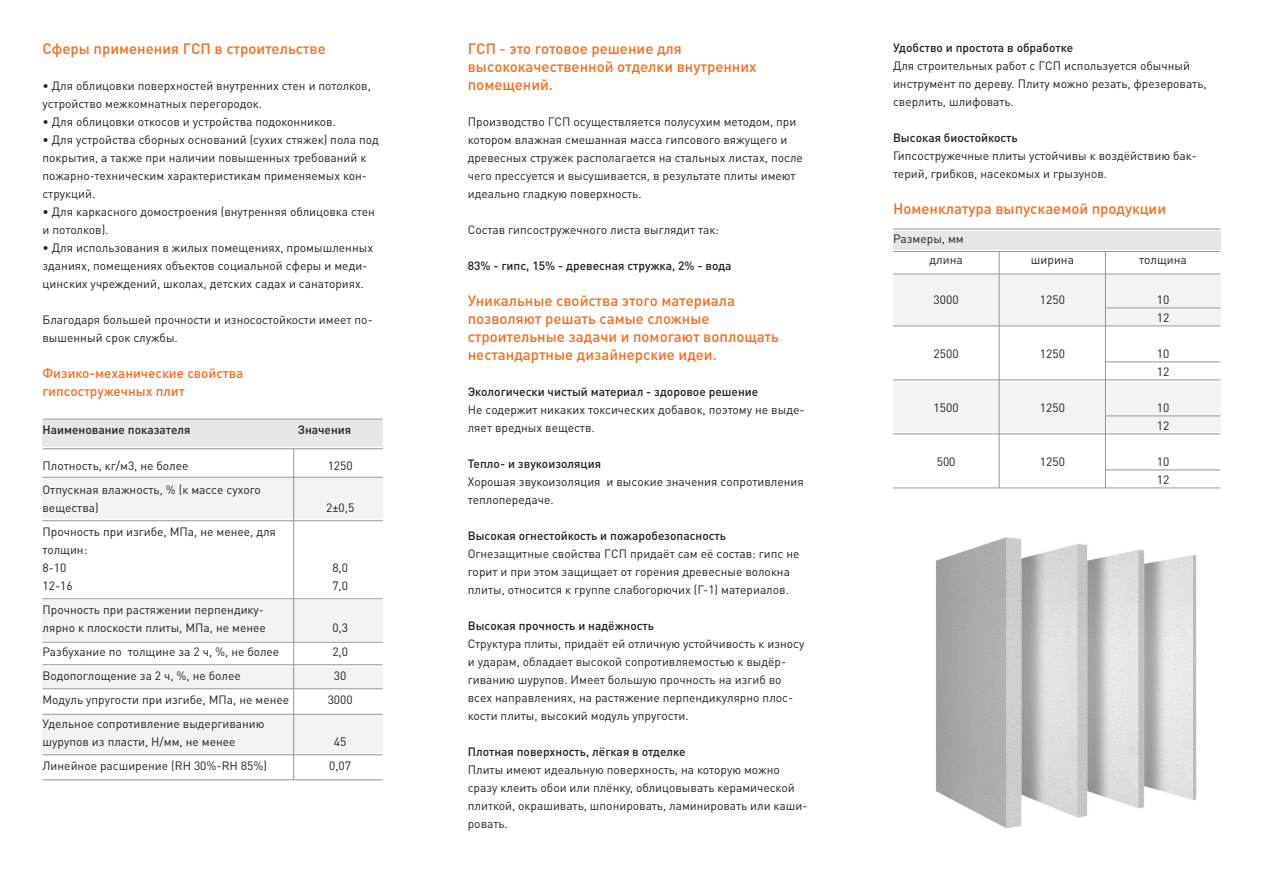
<style>
.page{position:relative;width:1263px;height:893px;background:#fff}
.page>*{position:absolute;margin:0;border:0;box-sizing:border-box;transform-origin:0 0}
.t1{font:500 15px/18px "DIN Pro";color:#f36e21}
.t2{font:500 13.5px/18px "DIN Pro";color:#f36e21}
.t3{font:12px/18px "DIN Pro";color:#231f20}
.t4{font:500 12px "DIN Pro";color:#231f20}
</style>
<div class="page">
<div style="left:893px;top:231px;width:327px;height:18px;background:#e6e7e9"></div>
<div style="left:893px;top:275px;width:327px;height:50px;background:#f2f3f4"></div>
<div style="left:893px;top:383px;width:327px;height:49px;background:#f2f3f4"></div>
<div style="left:43px;top:421px;width:340px;height:26px;background:#e6e7e9"></div>
<div style="left:43px;top:479px;width:340px;height:40px;background:#f2f3f4"></div>
<div style="left:43px;top:600px;width:340px;height:40px;background:#f2f3f4"></div>
<div style="left:43px;top:667px;width:340px;height:20px;background:#f2f3f4"></div>
<div style="left:43px;top:715px;width:340px;height:38px;background:#f2f3f4"></div>
<hr style="left:893px;top:251px;width:327px;height:1px;background:#939598">
<hr style="left:1106px;top:308px;width:114px;height:1px;background:#939598">
<hr style="left:1106px;top:362px;width:114px;height:1px;background:#939598">
<hr style="left:1106px;top:416px;width:114px;height:1px;background:#939598">
<hr style="left:1106px;top:470px;width:114px;height:1px;background:#939598">
<hr style="left:893px;top:326px;width:327px;height:1px;background:#939598">
<hr style="left:893px;top:380px;width:327px;height:1px;background:#939598">
<hr style="left:893px;top:434px;width:327px;height:1px;background:#939598">
<hr style="left:893px;top:488px;width:327px;height:1px;background:#939598">
<hr style="left:893px;top:229px;width:327px;height:1px;background:#939598">
<hr style="left:893px;top:274px;width:327px;height:1px;background:#939598">
<img style="left:936px;top:537px;width:261px;height:292px">
<hr style="left:43px;top:448px;width:340px;height:1px;background:#939598">
<hr style="left:43px;top:419px;width:340px;height:1px;background:#939598">
<hr style="left:43px;top:779px;width:340px;height:1px;background:#939598">
<hr style="left:43px;top:477px;width:340px;height:1px;background:#939598">
<hr style="left:43px;top:520px;width:340px;height:1px;background:#939598">
<hr style="left:43px;top:598px;width:340px;height:1px;background:#939598">
<hr style="left:43px;top:642px;width:340px;height:1px;background:#939598">
<hr style="left:43px;top:664px;width:340px;height:1px;background:#939598">
<hr style="left:43px;top:688px;width:340px;height:1px;background:#939598">
<hr style="left:43px;top:714px;width:340px;height:1px;background:#939598">
<hr style="left:43px;top:754px;width:340px;height:1px;background:#939598">
<hr style="left:293px;top:448px;width:1px;height:332px;background:#939598">
<hr style="left:1105px;top:252px;width:1px;height:236px;background:#939598">
<hr style="left:999px;top:252px;width:1px;height:236px;background:#939598">
<p class="t1" style="left:43px;top:41px;width:285px">Сферы применения ГСП в строительстве</p>
<p class="t3" style="left:43px;top:78px;width:330px">• Для облицовки поверхностей внутренних стен и потолков, устройство межкомнатных перегородок.</p>
<p class="t3" style="left:43px;top:114px;width:295px">• Для облицовки откосов и устройства подоконников.</p>
<p class="t3" style="left:43px;top:132px;width:338px">• Для устройства сборных оснований (сухих стяжек) пола под покрытия, а также при наличии повышенных требований к пожарно-техническим характеристикам применяемых кон&shy;струкций.</p>
<p class="t3" style="left:43px;top:204px;width:334px">• Для каркасного домостроения (внутренняя облицовка стен и потолков).</p>
<p class="t3" style="left:43px;top:240px;width:332px">• Для использования в жилых помещениях, промышленных зданиях, помещениях объектов социальной сферы и меди&shy;цинских учреждений, школах, детских садах и санаториях.</p>
<p class="t3" style="left:43px;top:312px;width:332px">Благодаря большей прочности и износостойкости имеет по&shy;вышенный срок службы.</p>
<p class="t2" style="left:43px;top:366px;width:202px">Физико-механические свойства гипсостружечных плит</p>
<p class="t4" style="left:43px;top:426px;width:150px">Наименование показателя</p>
<p class="t3" style="left:43px;top:455px;width:220px;line-height:24px">Плотность, кг/м3, не более<br>Отпускная влажность, % (к массе сухого</p>
<p class="t3" style="left:43px;top:497px;width:235px;line-height:24px">вещества)<br>Прочность при изгибе, МПа, не менее, для</p>
<p class="t3" style="left:43px;top:542px;width:46px">толщин:<br>8-10<br>12-16</p>
<p class="t3" style="left:43px;top:602px;width:225px">Прочность при растяжении перпендику&shy;лярно к плоскости плиты, МПа, не менее</p>
<p class="t3" style="left:43px;top:641px;width:248px;line-height:24px">Разбухание по толщине за 2 ч, %, не более Водопоглощение за 2 ч, %, не более<br>Модуль упругости при изгибе, МПа, не менее Удельное сопротивление выдергиванию</p>
<p class="t3" style="left:43px;top:731px;width:226px;line-height:24px">шурупов из пласти, Н/мм, не менее<br>Линейное расширение (RH 30%-RH 85%)</p>
<p class="t4" style="left:298px;top:426px;width:55px">Значения</p>
<p class="t3" style="left:328px;top:458px;width:27px">1250</p>
<p class="t3" style="left:326px;top:500px;width:30px">2±0,5</p>
<p class="t3" style="left:332px;top:560px;width:17px">8,0<br>7,0</p>
<p class="t3" style="left:328px;top:617px;width:27px;line-height:24px;text-align:center">0,3<br>2,0<br>30<br>3000</p>
<p class="t3" style="left:329px;top:731px;width:23px;line-height:24px;text-align:center">45<br>0,07</p>
<p class="t1" style="left:468px;top:41px;width:290px">ГСП - это готовое решение для высококачественной отделки внутренних помещений.</p>
<p class="t3" style="left:468px;top:114px;width:337px">Производство ГСП осуществляется полусухим методом, при котором влажная смешанная масса гипсового вяжущего и древесных стружек располагается на стальных листах, после чего прессуется и высушивается, в результате плиты имеют идеально гладкую поверхность.</p>
<p class="t3" style="left:468px;top:222px;width:253px">Состав гипсостружечного листа выглядит так:</p>
<p class="t4" style="left:468px;top:261px;width:265px">83% - гипс, 15% - древесная стружка, 2% - вода</p>
<p class="t1" style="left:468px;top:293px;width:313px">Уникальные свойства этого материала позволяют решать самые сложные строительные задачи и помогают воплощать нестандартные дизайнерские идеи.</p>
<p class="t4" style="left:468px;top:387px;width:292px">Экологически чистый материал - здоровое решение</p>
<p class="t3" style="left:468px;top:402px;width:338px">Не содержит никаких токсических добавок, поэтому не выде&shy;ляет вредных веществ.</p>
<p class="t4" style="left:468px;top:459px;width:135px">Тепло- и звукоизоляция</p>
<p class="t3" style="left:468px;top:474px;width:337px">Хорошая звукоизоляция и высокие значения сопротивления теплопередаче.</p>
<p class="t4" style="left:468px;top:531px;width:260px">Высокая огнестойкость и пожаробезопасность</p>
<p class="t3" style="left:468px;top:546px;width:333px">Огнезащитные свойства ГСП придаёт сам её состав: гипс не горит и при этом защищает от горения древесные волокна плиты, относится к группе слабогорючих (Г-1) материалов.</p>
<p class="t4" style="left:468px;top:621px;width:188px">Высокая прочность и надёжность</p>
<p class="t3" style="left:468px;top:636px;width:338px">Структура плиты, придаёт ей отличную устойчивость к износу и ударам, обладает высокой сопротивляемостью к выдёр&shy;гиванию шурупов. Имеет большую прочность на изгиб во всех направлениях, на растяжение перпендикулярно плос&shy;кости плиты, высокий модуль упругости.</p>
<p class="t4" style="left:468px;top:747px;width:219px">Плотная поверхность, лёгкая в отделке</p>
<p class="t3" style="left:468px;top:762px;width:341px">Плиты имеют идеальную поверхность, на которую можно сразу клеить обои или плёнку, облицовывать керамической плиткой, окрашивать, шпонировать, ламинировать или каши&shy;ровать.</p>
<p class="t4" style="left:893px;top:43px;width:182px">Удобство и простота в обработке</p>
<p class="t3" style="left:893px;top:58px;width:315px">Для строительных работ с ГСП используется обычный инструмент по дереву. Плиту можно резать, фрезеровать, сверлить, шлифовать.</p>
<p class="t4" style="left:893px;top:133px;width:126px">Высокая биостойкость</p>
<p class="t3" style="left:893px;top:148px;width:305px">Гипсостружечные плиты устойчивы к воздёйствию бак&shy;терий, грибков, насекомых и грызунов.</p>
<p class="t1" style="left:893px;top:201px;width:275px">Номенклатура выпускаемой продукции</p>
<p class="t3" style="left:893px;top:231px;width:72px">Размеры, мм</p>
<p class="t3" style="left:929px;top:252px;width:35px">длина</p>
<p class="t3" style="left:1031px;top:252px;width:45px">ширина</p>
<p class="t3" style="left:1139px;top:252px;width:49px">толщина</p>
<p class="t3" style="left:934px;top:291px;width:27px">3000</p>
<p class="t3" style="left:1040px;top:291px;width:27px">1250</p>
<p class="t3" style="left:934px;top:345px;width:27px">2500</p>
<p class="t3" style="left:1040px;top:345px;width:27px">1250</p>
<p class="t3" style="left:934px;top:399px;width:27px">1500</p>
<p class="t3" style="left:1040px;top:399px;width:27px">1250</p>
<p class="t3" style="left:937px;top:453px;width:20px">500</p>
<p class="t3" style="left:1040px;top:453px;width:27px">1250</p>
<p class="t3" style="left:1157px;top:291px;width:14px">10<br>12</p>
<p class="t3" style="left:1157px;top:345px;width:14px">10<br>12</p>
<p class="t3" style="left:1157px;top:399px;width:14px">10<br>12</p>
<p class="t3" style="left:1157px;top:453px;width:14px">10<br>12</p>
</div>
